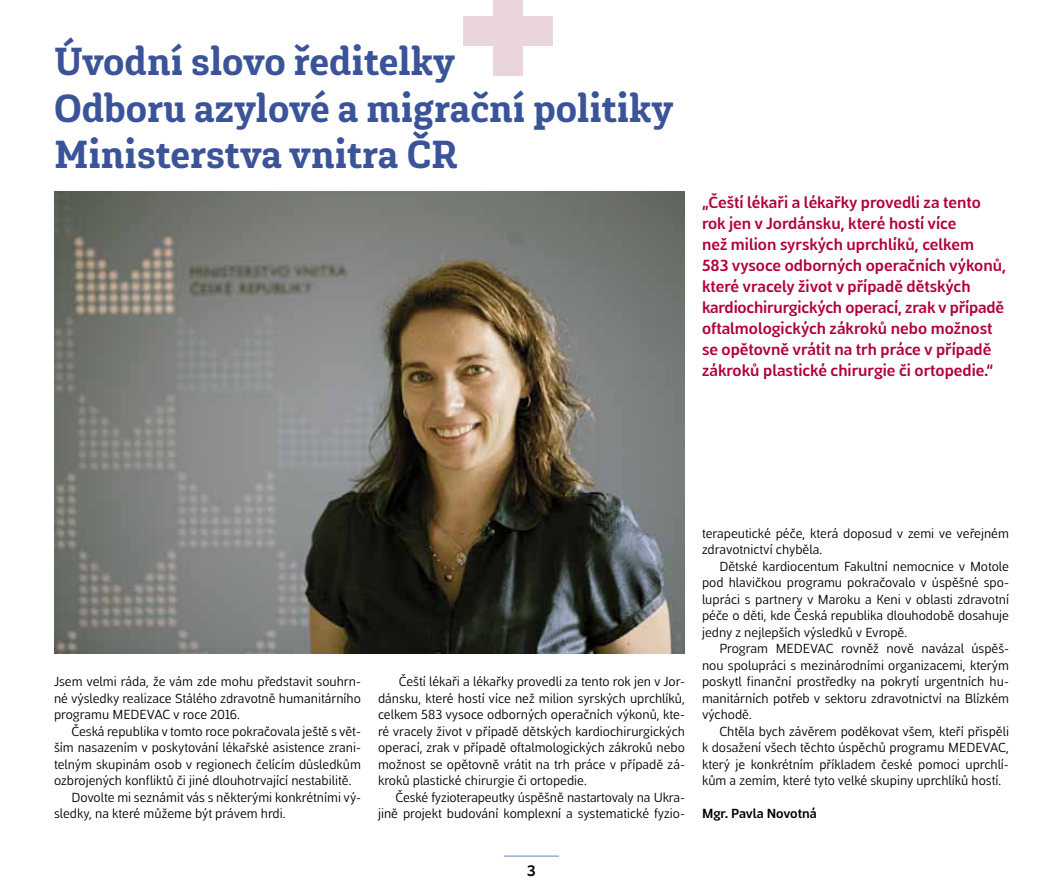
<style>
.page{position:relative;width:1063px;height:893px;background:#fff}
.page>*{position:absolute;margin:0;border:0;box-sizing:border-box;transform-origin:0 0}
.t1{font:900 39px/46.5px "Gaspo Slab";color:#3b5499}
.t2{font:700 16.5px/21px "Mestre";color:#b1003a}
.t3{font:700 15px "Asterisk Sans Pro";color:#000}
.t4{font:13.5px/16.5px "Mestre";color:#000;text-align:justify}
.t5{font:700 13.5px "Mestre";letter-spacing:-.005em;color:#000}
</style>
<div class="page">
<hr style="left:504px;top:856px;width:55px;height:1px;background:#5e85bc">
<img style="left:54px;top:191px;width:631px;height:462px">
<div style="left:493px;top:0;width:30px;height:10px;background:#ead5de"></div>
<div style="left:493px;top:10px;width:30px;height:33px;background:#ead5de"></div>
<div style="left:493px;top:43px;width:30px;height:33px;background:#ead5de"></div>
<div style="left:463px;top:16px;width:30px;height:30px;background:#ead5de"></div>
<div style="left:523px;top:16px;width:30px;height:30px;background:#ead5de"></div>
<h1 class="t1" style="left:54px;top:39px;width:621px">Úvodní slovo ředitelky<br>Odboru azylové a migrační politiky<br>Ministerstva vnitra ČR</h1>
<p class="t2" style="left:702px;top:190px;width:306px">„Čeští lékaři a lékařky provedli za tento rok jen v Jordánsku, které hostí více<br>než milion syrských uprchlíků, celkem<br>583 vysoce odborných operačních výkonů, které vracely život v případě dětských kardiochirurgických operací, zrak v případě oftalmologických zákroků nebo možnost se opětovně vrátit na trh práce v případě zákroků plastické chirurgie či ortopedie.“</p>
<p class="t4" style="left:54px;top:672px;width:309px">Jsem velmi ráda, že vám zde mohu představit souhrn&shy;né výsledky realizace Stálého zdravotně humanitárního programu MEDEVAC v roce 2016.</p>
<p class="t4" style="left:71px;top:722px;width:291px">Česká republika v tomto roce pokračovala ještě s vět-</p>
<p class="t4" style="left:54px;top:738px;width:309px">ším nasazením v poskytování lékařské asistence zrani-</p>
<p class="t4" style="left:54px;top:755px;width:309px">telným skupinám osob v regionech čelícím důsledkům</p>
<p class="t4" style="left:54px;top:771px;width:299px">ozbrojených konfliktů či jiné dlouhotrvající nestabilitě.</p>
<p class="t4" style="left:71px;top:788px;width:291px">Dovolte mi seznámit vás s některými konkrétními vý-</p>
<p class="t4" style="left:54px;top:804px;width:233px">sledky, na které můžeme být právem hrdi.</p>
<p class="t4" style="left:378px;top:672px;width:309px;text-indent:21px">Čeští lékaři a lékařky provedli za tento rok jen v Jor&shy;dánsku, které hostí více než milion syrských uprchlíků, celkem 583 vysoce odborných operačních výkonů, kte&shy;ré vracely život v případě dětských kardiochirurgických operací, zrak v případě oftalmologických zákroků nebo možnost se opětovně vrátit na trh práce v případě zá&shy;kroků plastické chirurgie či ortopedie.</p>
<p class="t4" style="left:378px;top:788px;width:309px;text-align:right">České fyzioterapeutky úspěšně nastartovaly na Ukra&shy;jině projekt budování komplexní a systematické fyzio-</p>
<p class="t4" style="left:702px;top:524px;width:308px">terapeutické péče, která doposud v zemi ve veřejném zdravotnictví chyběla.</p>
<p class="t4" style="left:702px;top:557px;width:309px;text-indent:17px">Dětské kardiocentum Fakultní nemocnice v Motole pod hlavičkou programu pokračovalo v úspěšné spo&shy;lupráci s partnery v Maroku a Keni v oblasti zdravotní péče o děti, kde Česká republika dlouhodobě dosahuje jedny z nejlepších výsledků v Evropě.</p>
<p class="t4" style="left:702px;top:639px;width:309px;text-indent:17px">Program MEDEVAC rovněž nově navázal úspěš&shy;nou spolupráci s mezinárodními organizacemi, kterým poskytl finanční prostředky na pokrytí urgentních hu&shy;manitárních potřeb v sektoru zdravotnictví na Blízkém východě.</p>
<p class="t4" style="left:702px;top:722px;width:309px;text-indent:17px">Chtěla bych závěrem poděkovat všem, kteří přispěli k dosažení všech těchto úspěchů programu MEDEVAC, který je konkrétním příkladem české pomoci uprchlí&shy;kům a zemím, které tyto velké skupiny uprchlíků hostí.</p>
<p class="t5" style="left:702px;top:803px;width:116px">Mgr. Pavla Novotná</p>
<p class="t3" style="left:527px;top:861px;width:10px">3</p>
</div>
